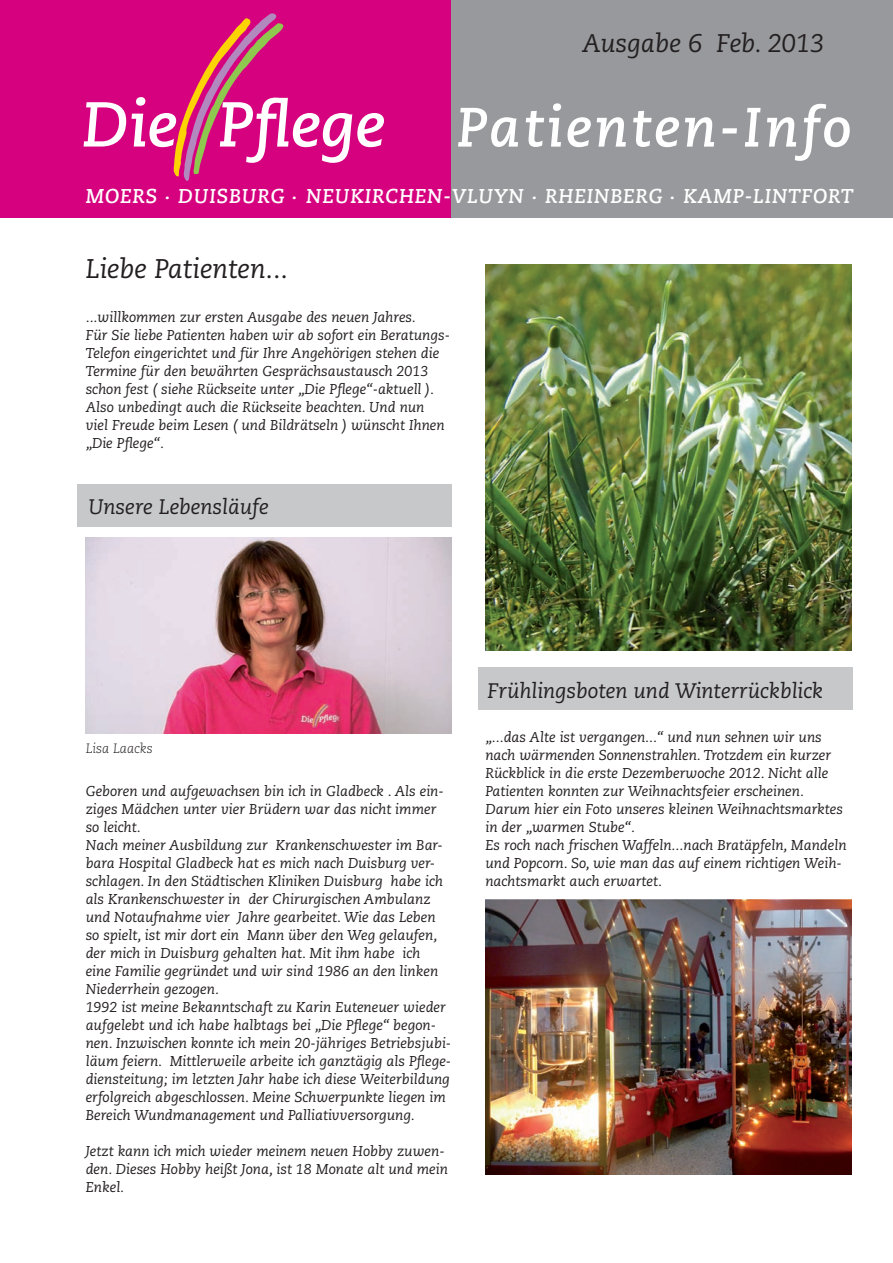
<style>
.page{position:relative;width:893px;height:1263px;background:#fff}
.page>*{position:absolute;margin:0;border:0;box-sizing:border-box;transform-origin:0 0}
.t1{font:italic 700 55.35px "Caecilia";letter-spacing:.05em;color:#fff}
.t2{font:italic 27px "Caecilia";color:#231f20}
.t3{font:italic 25.5px "Caecilia";color:#231f20}
.t4{font:italic 21px "Caecilia";color:#231f20}
.t5{font:italic 700 19.95px "Caecilia";letter-spacing:.04em;color:#fff}
.t6{font:italic 14.25px/18px "Caecilia";color:#231f20}
.t7{font:italic 300 13.5px "Caecilia";color:#231f20}
</style>
<div class="page">
<div style="left:0;top:0;width:451px;height:218px;background:#d6017f"></div>
<div style="left:451px;top:0;width:442px;height:218px;background:#97999c"></div>
<svg style="left:84px;top:102px;width:42px;height:45px"></svg>
<svg style="left:132px;top:13px;width:252px;height:168px"></svg>
<div style="left:77px;top:484px;width:374px;height:43px;background:#c7c8ca"></div>
<div style="left:478px;top:667px;width:374px;height:43px;background:#c7c8ca"></div>
<img style="left:86px;top:538px;width:366px;height:195px">
<img style="left:485px;top:264px;width:366px;height:387px">
<img style="left:485px;top:900px;width:366px;height:274px">
<h3 class="t3" style="left:582px;top:29px;width:244px">Ausgabe 6 Feb. 2013</h3>
<h1 class="t1" style="left:457px;top:95px;width:396px">Patienten-Info</h1>
<h3 class="t5" style="left:86px;top:185px;width:769px">MOERS . DUISBURG . NEUKIRCHEN-VLUYN . RHEINBERG . KAMP-LINTFORT</h3>
<h2 class="t2" style="left:86px;top:253px;width:204px">Liebe Patienten...</h2>
<p class="t6" style="left:86px;top:308px;width:366px">...willkommen zur ersten Ausgabe des neuen Jahres.<br>Für Sie liebe Patienten haben wir ab sofort ein Beratungs-Telefon eingerichtet und für Ihre Angehörigen stehen die Termine für den bewährten Gesprächsaustausch 2013 schon fest ( siehe Rückseite unter „Die Pflege“-aktuell ).<br>Also unbedingt auch die Rückseite beachten. Und nun viel Freude beim Lesen ( und Bildrätseln ) wünscht Ihnen „Die Pflege“.</p>
<h3 class="t4" style="left:88px;top:495px;width:182px">Unsere Lebensläufe</h3>
<p class="t7" style="left:86px;top:741px;width:69px">Lisa Laacks</p>
<p class="t6" style="left:86px;top:782px;width:367px">Geboren und aufgewachsen bin ich in Gladbeck . Als ein&shy;ziges Mädchen unter vier Brüdern war das nicht immer so leicht.<br>Nach meiner Ausbildung zur Krankenschwester im Bar&shy;bara Hospital Gladbeck hat es mich nach Duisburg ver&shy;schlagen. In den Städtischen Kliniken Duisburg habe ich als Krankenschwester in der Chirurgischen Ambulanz und Notaufnahme vier Jahre gearbeitet. Wie das Leben so spielt, ist mir dort ein Mann über den Weg gelaufen, der mich in Duisburg gehalten hat. Mit ihm habe ich<br>eine Familie gegründet und wir sind 1986 an den linken Niederrhein gezogen.<br>1992 ist meine Bekanntschaft zu Karin Euteneuer wieder aufgelebt und ich habe halbtags bei „Die Pflege“ begon&shy;nen. Inzwischen konnte ich mein 20-jähriges Betriebsjubi&shy;läum feiern. Mittlerweile arbeite ich ganztägig als Pflege&shy;diensteitung; im letzten Jahr habe ich diese Weiterbildung erfolgreich abgeschlossen. Meine Schwerpunkte liegen im Bereich Wundmanagement und Palliativversorgung.</p>
<p class="t6" style="left:86px;top:1142px;width:364px">Jetzt kann ich mich wieder meinem neuen Hobby zuwen&shy;den. Dieses Hobby heißt Jona, ist 18 Monate alt und mein<br>Enkel.</p>
<h3 class="t4" style="left:488px;top:679px;width:337px">Frühlingsboten und Winterrückblick</h3>
<p class="t6" style="left:485px;top:728px;width:363px">„...das Alte ist vergangen...“ und nun sehnen wir uns nach wärmenden Sonnenstrahlen. Trotzdem ein kurzer Rückblick in die erste Dezemberwoche 2012. Nicht alle Patienten konnten zur Weihnachtsfeier erscheinen.<br>Darum hier ein Foto unseres kleinen Weihnachtsmarktes in der „warmen Stube“.<br>Es roch nach frischen Waffeln...nach Bratäpfeln, Mandeln und Popcorn. So, wie man das auf einem richtigen Weih&shy;nachtsmarkt auch erwartet.</p>
</div>
